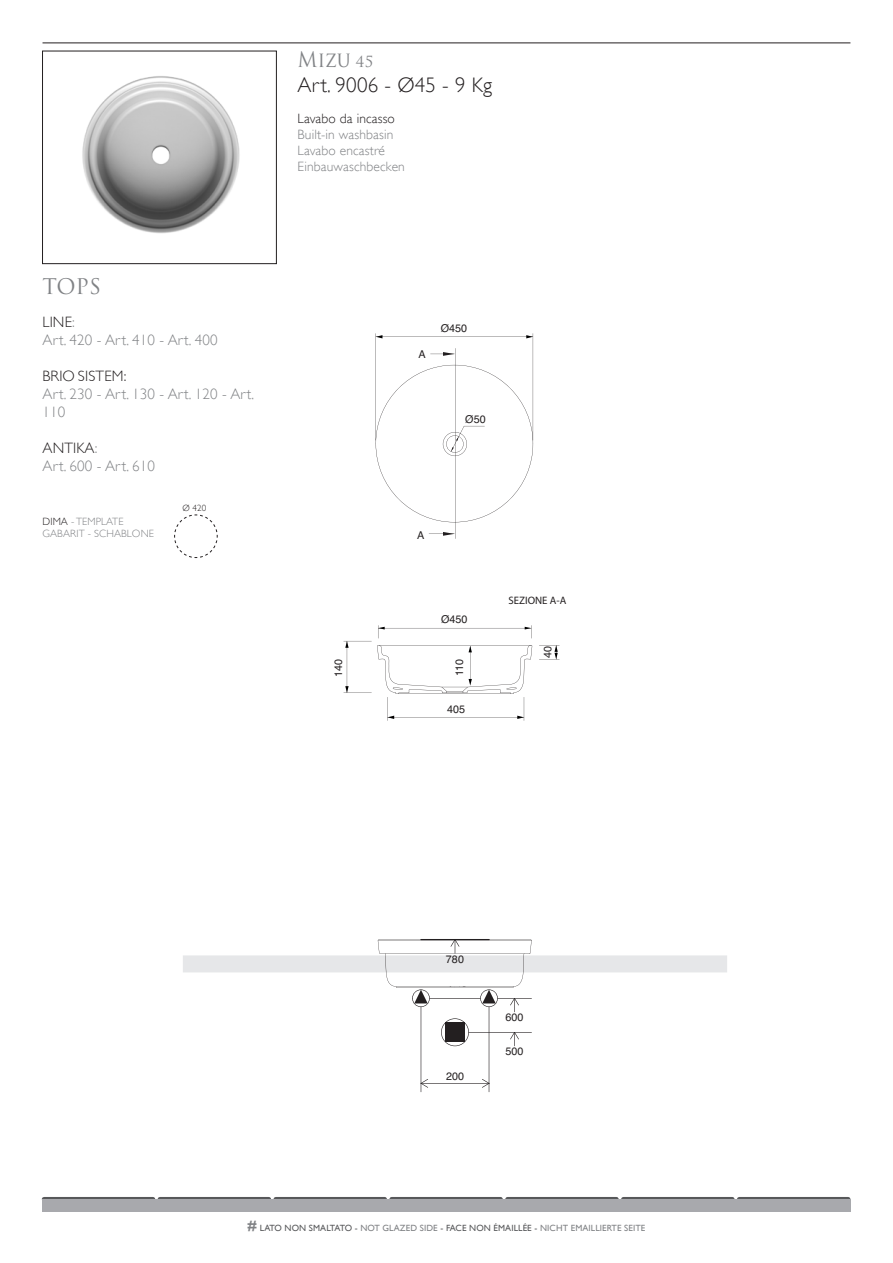
<style>
.page{position:relative;width:893px;height:1263px;background:#fff}
.page>*{position:absolute;margin:0;border:0;box-sizing:border-box;transform-origin:0 0}
.t1{font:300 21px "Gill Sans";letter-spacing:.01em;color:#231f20}
.t2{font:21px "Trajan Pro";letter-spacing:.01em;color:#808285;scale:.9 1}
.t3{font:21px "Trajan Pro";letter-spacing:.01em;color:#808285}
.t4{font:300 15px/18px "Gill Sans";letter-spacing:.01em;color:#808285}
.t5{font:300 15px "Gill Sans";letter-spacing:.01em;color:#231f20}
.t6{font:300 13.5px "Gill Sans";letter-spacing:.01em;color:#808285}
.t7{font:300 13.5px "Gill Sans";letter-spacing:.01em;color:#231f20}
.t8{font:10.8px "Helvetica";color:#231f20}
.t9{font:10.8px "Myriad Pro";color:#231f20}
.t10{font:300 10.5px "Gill Sans";letter-spacing:.01em;color:#808285}
.t11{font:9px "Gill Sans";letter-spacing:.01em;color:#808285}
.t12{font:300 9px "Gill Sans";color:#231f20}
.s1{color:#808285}
.s2{color:#231f20}
.s3{font-size:15px}
.s4{font-weight:700;font-size:15px}
.s5{color:#57585a}
</style>
<div class="page">
<svg style="left:539px;top:645px;width:21px;height:15px"></svg>
<svg style="left:183px;top:939px;width:544px;height:153px"></svg>
<svg style="left:376px;top:333px;width:158px;height:206px"></svg>
<svg style="left:343px;top:625px;width:189px;height:96px"></svg>
<hr style="left:43px;top:43px;width:807px;height:1px;background:#231f20">
<hr style="left:44px;top:1197px;width:109px;height:4px;background:#57585a">
<hr style="left:160px;top:1197px;width:109px;height:4px;background:#57585a">
<hr style="left:276px;top:1197px;width:109px;height:4px;background:#57585a">
<hr style="left:392px;top:1197px;width:109px;height:4px;background:#57585a">
<hr style="left:507px;top:1197px;width:109px;height:4px;background:#57585a">
<hr style="left:623px;top:1197px;width:109px;height:4px;background:#57585a">
<hr style="left:739px;top:1197px;width:109px;height:4px;background:#57585a">
<div style="left:42px;top:1199px;width:808px;height:13px;background:#a8a9ad"></div>
<img style="left:82px;top:76px;width:158px;height:158px">
<div style="left:42px;top:51px;width:235px;height:213px;border:1px solid #231f20"></div>
<svg style="left:174px;top:514px;width:44px;height:44px"></svg>
<p class="t3" style="left:43px;top:273px;width:60px">TOPS</p>
<p class="t5" style="left:43px;top:310px;width:34px">LINE<span class="s1">:</span></p>
<p class="t4" style="left:43px;top:330px;width:177px">Art. 420 - Art. 410 - Art. 400</p>
<p class="t5" style="left:43px;top:364px;width:85px">BRIO SISTEM:</p>
<p class="t4" style="left:43px;top:384px;width:213px">Art. 230 - Art. 130 - Art. 120 - Art.<br>110</p>
<p class="t5" style="left:43px;top:436px;width:56px">ANTIKA<span class="s1">:</span></p>
<p class="t4" style="left:43px;top:456px;width:114px">Art. 600 - Art. 610</p>
<p class="t10" style="left:43px;top:513px;width:83px"><span class="s2">DIMA</span> - TEMPLATE</p>
<p class="t10" style="left:43px;top:525px;width:113px">GABARIT - SCHABLONE</p>
<p class="t12" style="left:183px;top:501px;width:25px">Ø 420</p>
<p class="t2" style="left:298px;top:46px;width:86px">Mizu <span class="s3">45</span></p>
<p class="t1" style="left:298px;top:69px;width:196px">Art. 9006 - Ø45 - 9 Kg</p>
<p class="t7" style="left:298px;top:108px;width:99px">Lavabo da incasso</p>
<p class="t6" style="left:298px;top:124px;width:97px">Built-in washbasin</p>
<p class="t6" style="left:298px;top:140px;width:89px">Lavabo encastré</p>
<p class="t6" style="left:298px;top:156px;width:109px">Einbauwaschbecken</p>
<p class="t8" style="left:331px;top:677px;width:20px;rotate:-90deg">140</p>
<p class="t8" style="left:419px;top:346px;width:9px">A</p>
<p class="t8" style="left:441px;top:321px;width:28px">Ø450</p>
<p class="t8" style="left:465px;top:412px;width:22px">Ø50</p>
<p class="t8" style="left:417px;top:528px;width:9px">A</p>
<p class="t8" style="left:441px;top:612px;width:28px">Ø450</p>
<p class="t8" style="left:452px;top:676px;width:19px;rotate:-90deg">110</p>
<p class="t8" style="left:447px;top:702px;width:20px">405</p>
<p class="t9" style="left:509px;top:593px;width:59px">SEZIONE A-A</p>
<p class="t8" style="left:540px;top:658px;width:14px;rotate:-90deg">40</p>
<p class="t8" style="left:446px;top:951px;width:20px">780</p>
<p class="t8" style="left:446px;top:1069px;width:20px">200</p>
<p class="t8" style="left:505px;top:1010px;width:20px">600</p>
<p class="t8" style="left:505px;top:1044px;width:20px">500</p>
<p class="t11" style="left:247px;top:1222px;width:400px"><span class="s4">#</span> <span class="s5">LATO NON SMALTATO -</span> NOT GLAZED SIDE <span class="s5">- FACE NON ÉMAILLÉE -</span> NICHT EMAILLIERTE SEITE</p>
</div>
